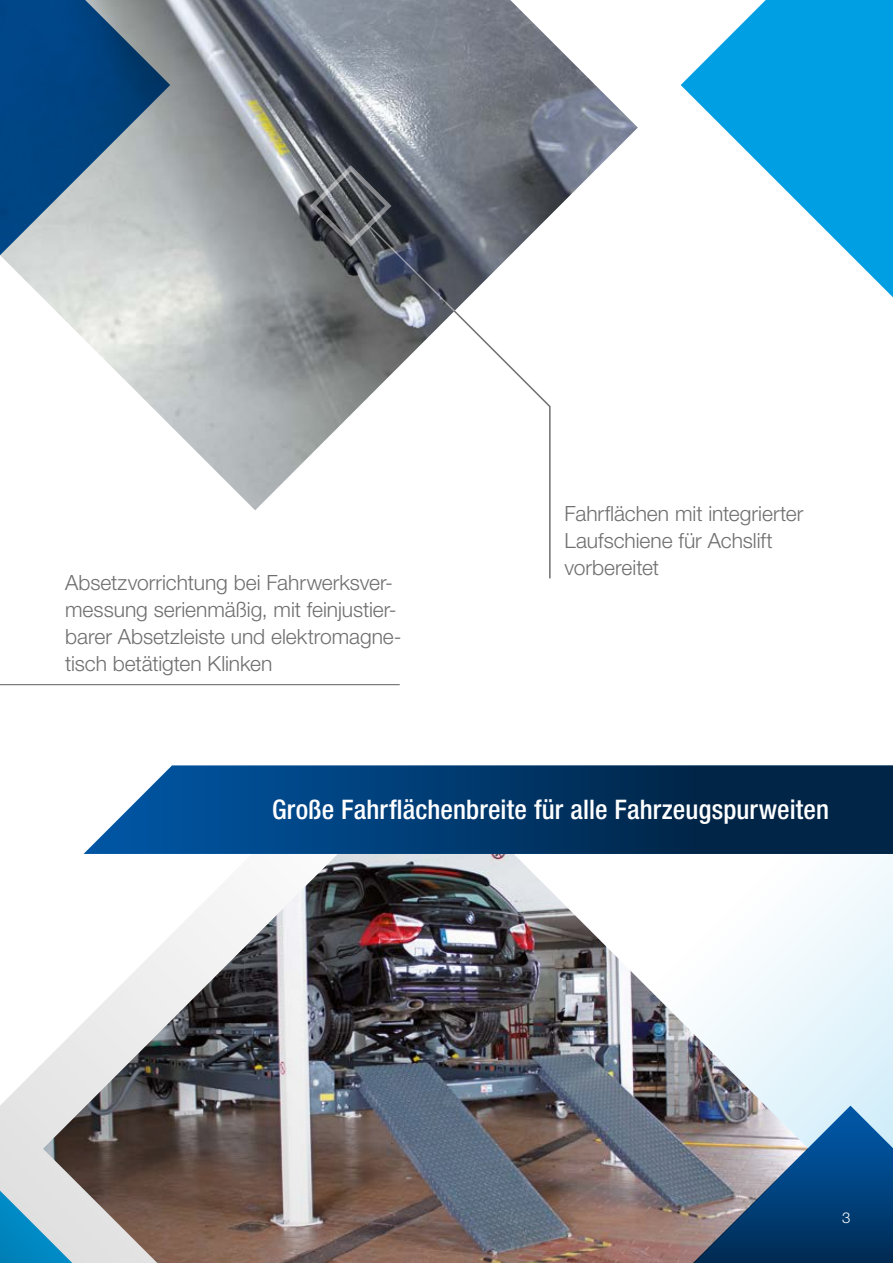
<style>
.page{position:relative;width:893px;height:1263px;background:#fff}
.page>*{position:absolute;margin:0;border:0;box-sizing:border-box;transform-origin:0 0}
.t1{font:500 condensed 27px "Helvetica Neue LTW1 G";letter-spacing:.005em;color:#fff}
.t2{font:300 21px/27px "Helvetica Neue LTW1 G";color:#706f6f}
.t3{font:300 15px "Helvetica Neue LTW1 G";color:#fff}
</style>
<div class="page">
<svg style="left:865px;top:854px;width:28px;height:252px;fill:#e6f5fc"></svg>
<svg style="left:0;top:872px;width:865px;height:234px"></svg>
<svg style="left:0;top:1106px;width:43px;height:157px;background:#98c4d7"></svg>
<svg style="left:681px;top:0;width:212px;height:298px;fill:#009fe3"></svg>
<svg style="left:808px;top:1106px;width:85px;height:157px;background:#1c578c"></svg>
<img style="left:43px;top:853px;width:765px;height:410px">
<img style="left:0;top:0;width:638px;height:510px">
<svg style="left:84px;top:765px;width:809px;height:89px;background:#0c4070"></svg>
<svg style="left:0;top:684px;width:401px;height:89px"></svg>
<svg style="left:308px;top:163px;width:86px;height:86px;background:#575a5e"></svg>
<svg style="left:368px;top:224px;width:183px;height:355px"></svg>
<p class="t2" style="left:65px;top:569px;width:338px">Absetzvorrichtung bei Fahrwerksver&shy;messung serienmäßig, mit feinjustier&shy;barer Absetzleiste und elektromagne&shy;tisch betätigten Klinken</p>
<p class="t2" style="left:565px;top:500px;width:240px">Fahrflächen mit integrierter<br>Laufschiene für Achslift vorbereitet</p>
<p class="t1" style="left:272px;top:793px;width:559px">Große Fahrflächenbreite für alle Fahrzeugspurweiten</p>
<p class="t3" style="left:842px;top:1208px;width:10px">3</p>
</div>
